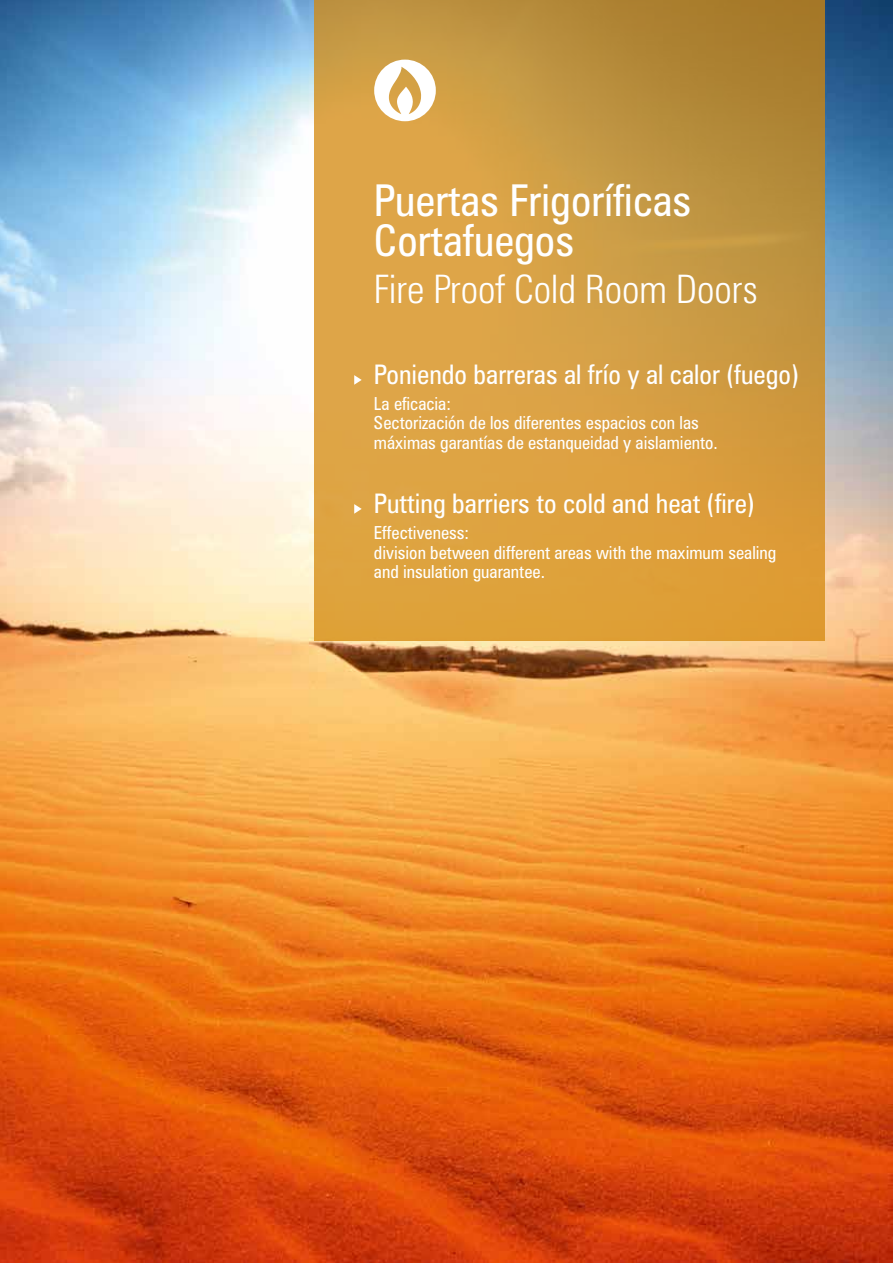
<style>
.page{position:relative;width:893px;height:1263px;background:#fff}
.page>*{position:absolute;margin:0;border:0;box-sizing:border-box;transform-origin:0 0}
.t1{font:condensed 43.95px/40.5px "Zurich BT";color:#fff}
.t2{font:300 condensed 39.3px "Zurich BT";color:#fff}
.t3{font:condensed 27px "Zurich BT";color:#fff}
.t4{font:condensed 18px/19.5px "Zurich BT";color:#fff}
</style>
<div class="page">
<img style="left:0;top:0;width:893px;height:1263px">
<svg style="left:314px;top:0;width:511px;height:641px;background:#d09b40"></svg>
<svg style="left:354px;top:375px;width:8px;height:10px"></svg>
<svg style="left:354px;top:504px;width:8px;height:10px"></svg>
<svg style="left:374px;top:60px;width:62px;height:61px"></svg>
<h1 class="t1" style="left:374px;top:179px;width:319px">Puertas Frigoríficas<br>Cortafuegos</h1>
<h2 class="t2" style="left:374px;top:265px;width:385px">Fire Proof Cold Room Doors</h2>
<h3 class="t3" style="left:374px;top:358px;width:426px">Poniendo barreras al frío y al calor (fuego)</h3>
<p class="t4" style="left:374px;top:394px;width:345px">La eficacia:<br>Sectorización de los diferentes espacios con las máximas garantías de estanqueidad y aislamiento.</p>
<h3 class="t3" style="left:374px;top:487px;width:382px">Putting barriers to cold and heat (fire)</h3>
<p class="t4" style="left:374px;top:523px;width:404px">Effectiveness:<br>division between different areas with the maximum sealing and insulation guarantee.</p>
</div>
